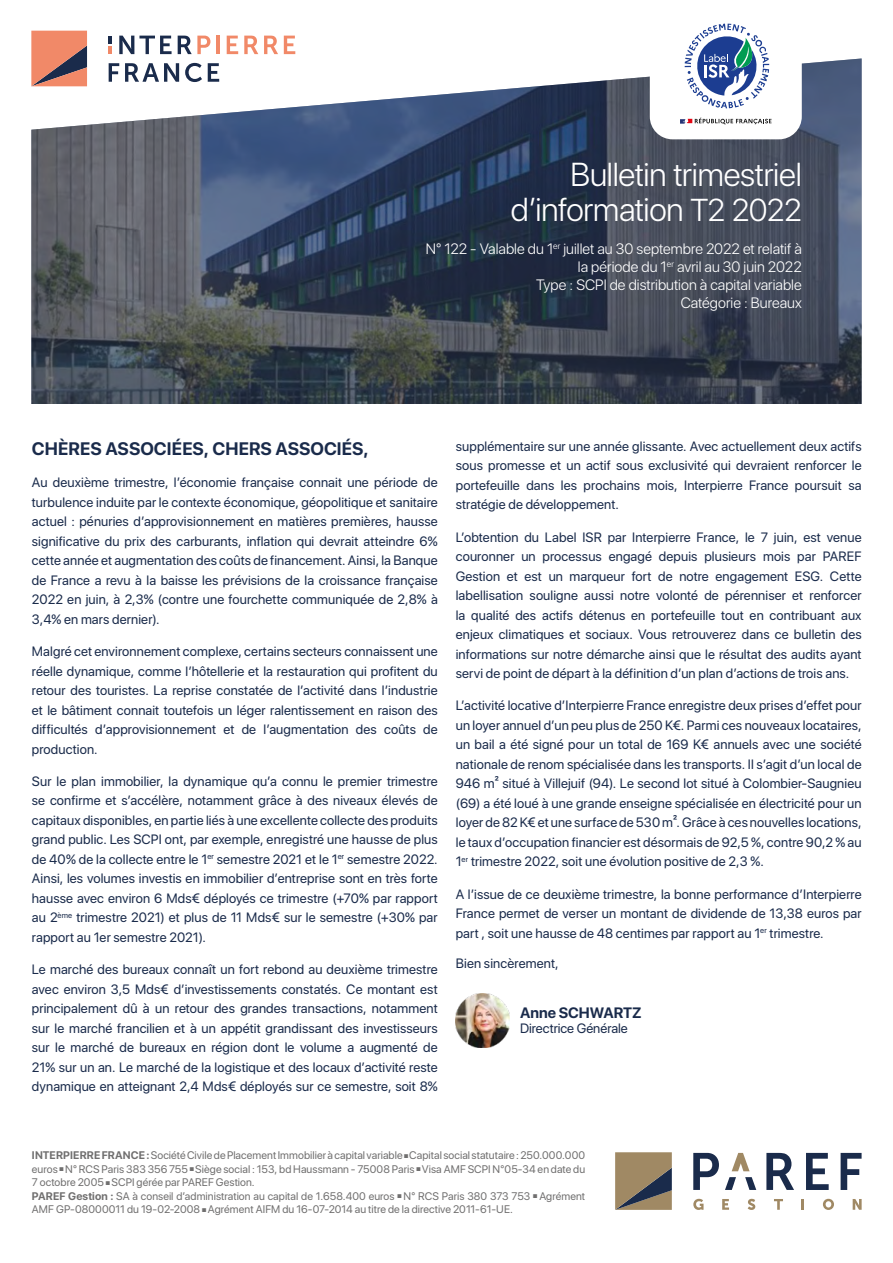
<style>
.page{position:relative;width:893px;height:1263px;background:#fff}
.page>*{position:absolute;margin:0;border:0;box-sizing:border-box;transform-origin:0 0}
.t1{font:300 33px "SF Pro Display";letter-spacing:-.01em;color:#fff}
.t2{font:700 18px "SF Pro Display";letter-spacing:.005em;color:#1a2b4b}
.t3{font:300 15px/18px "SF Pro Display";color:#fff;text-align:right}
.t4{font:700 15px "SF Pro Display";color:#1a2b4b}
.t5{font:13.5px/19.5px "SF Pro Display";letter-spacing:.01em;color:#1a2b4b;text-align:justify}
.t6{font:10.95px/13.5px "SF Pro Display";letter-spacing:.005em;color:#706f6f;text-align:justify}
.s1{font-size:31.5px}
.s2{font-weight:700}
</style>
<div class="page">
<svg style="left:615px;top:1152px;width:57px;height:58px;background:#887962"></svg>
<svg style="left:693px;top:1153px;width:26px;height:37px"></svg>
<svg style="left:766px;top:1153px;width:28px;height:37px"></svg>
<svg style="left:806px;top:1153px;width:23px;height:37px"></svg>
<svg style="left:841px;top:1153px;width:21px;height:37px"></svg>
<svg style="left:725px;top:1177px;width:11px;height:13px"></svg>
<svg style="left:745px;top:1177px;width:11px;height:13px"></svg>
<svg style="left:732px;top:1153px;width:18px;height:18px"></svg>
<svg style="left:693px;top:1199px;width:10px;height:11px"></svg>
<svg style="left:722px;top:1199px;width:7px;height:11px"></svg>
<svg style="left:748px;top:1199px;width:7px;height:11px"></svg>
<svg style="left:774px;top:1199px;width:9px;height:11px"></svg>
<svg style="left:802px;top:1199px;width:2px;height:11px"></svg>
<svg style="left:823px;top:1199px;width:11px;height:11px"></svg>
<svg style="left:853px;top:1199px;width:9px;height:11px"></svg>
<img style="left:456px;top:994px;width:53px;height:53px">
<img style="left:32px;top:58px;width:830px;height:346px">
<svg style="left:31px;top:31px;width:56px;height:55px;background:#c87864"></svg>
<svg style="left:119px;top:36px;width:53px;height:18px"></svg>
<svg style="left:178px;top:36px;width:32px;height:18px"></svg>
<hr style="left:216px;top:36px;width:3px;height:18px;background:#f18968">
<svg style="left:227px;top:36px;width:11px;height:18px"></svg>
<svg style="left:244px;top:36px;width:14px;height:18px"></svg>
<svg style="left:264px;top:36px;width:14px;height:18px"></svg>
<svg style="left:284px;top:36px;width:11px;height:18px"></svg>
<svg style="left:109px;top:63px;width:10px;height:19px"></svg>
<svg style="left:125px;top:63px;width:54px;height:19px"></svg>
<svg style="left:185px;top:63px;width:17px;height:19px"></svg>
<svg style="left:208px;top:63px;width:11px;height:19px"></svg>
<svg style="left:109px;top:36px;width:3px;height:18px"></svg>
<div style="left:650px;top:7px;width:152px;height:132px;background:#fff;border-radius:23px"></div>
<svg style="left:680px;top:118px;width:91px;height:6px"></svg>
<svg style="left:685px;top:24px;width:84px;height:84px"></svg>
<p class="t1" style="left:571px;top:151px;width:233px">Bulletin trimestriel</p>
<p class="t1" style="left:511px;top:186px;width:292px">d’information <span class="s1">T2 2022</span></p>
<p class="t3" style="left:426px;top:240px;width:378px">N° 122 - Valable du 1<sup>er</sup> juillet au 30 septembre 2022 et relatif à la période du 1<sup>er</sup> avril au 30 juin 2022</p>
<p class="t3" style="left:536px;top:276px;width:267px">Type : SCPI de distribution à capital variable</p>
<p class="t3" style="left:681px;top:294px;width:123px">Catégorie : Bureaux</p>
<p class="t2" style="left:32px;top:438px;width:338px">CHÈRES ASSOCIÉES, CHERS ASSOCIÉS,</p>
<p class="t5" style="left:32px;top:473px;width:407px">Au deuxième trimestre, l’économie française connait une période de turbulence induite par le contexte économique, géopolitique et sanitaire actuel : pénuries d’approvisionnement en matières premières, hausse significative du prix des carburants, inflation qui devrait atteindre 6% cette année et augmentation des coûts de financement. Ainsi, la Banque de France a revu à la baisse les prévisions de la croissance française 2022 en juin, à 2,3% (contre une fourchette communiquée de 2,8% à 3,4% en mars dernier).</p>
<p class="t5" style="left:32px;top:642px;width:407px">Malgré cet environnement complexe, certains secteurs connaissent une réelle dynamique, comme l’hôtellerie et la restauration qui profitent du retour des touristes. La reprise constatée de l’activité dans l’industrie et le bâtiment connait toutefois un léger ralentissement en raison des difficultés d’approvisionnement et de l’augmentation des coûts de production.</p>
<p class="t5" style="left:32px;top:771px;width:407px">Sur le plan immobilier, la dynamique qu’a connu le premier trimestre se confirme et s’accélère, notamment grâce à des niveaux élevés de capitaux disponibles, en partie liés à une excellente collecte des produits grand public. Les SCPI ont, par exemple, enregistré une hausse de plus de 40% de la collecte entre le 1<sup>er</sup> semestre 2021 et le 1<sup>er</sup> semestre 2022.<br>Ainsi, les volumes investis en immobilier d’entreprise sont en très forte hausse avec environ 6 Mds€ déployés ce trimestre (+70% par rapport au 2<sup>ème</sup> trimestre 2021) et plus de 11 Mds€ sur le semestre (+30% par rapport au 1er semestre 2021).</p>
<p class="t5" style="left:32px;top:960px;width:407px">Le marché des bureaux connaît un fort rebond au deuxième trimestre avec environ 3,5 Mds€ d’investissements constatés. Ce montant est principalement dû à un retour des grandes transactions, notamment sur le marché francilien et à un appétit grandissant des investisseurs sur le marché de bureaux en région dont le volume a augmenté de 21% sur un an. Le marché de la logistique et des locaux d’activité reste dynamique en atteignant 2,4 Mds€ déployés sur ce semestre, soit 8%</p>
<p class="t5" style="left:456px;top:436px;width:407px">supplémentaire sur une année glissante. Avec actuellement deux actifs sous promesse et un actif sous exclusivité qui devraient renforcer le portefeuille dans les prochains mois, Interpierre France poursuit sa stratégie de développement.</p>
<p class="t5" style="left:456px;top:527px;width:407px">L’obtention du Label ISR par Interpierre France, le 7 juin, est venue couronner un processus engagé depuis plusieurs mois par PAREF Gestion et est un marqueur fort de notre engagement ESG. Cette labellisation souligne aussi notre volonté de pérenniser et renforcer la qualité des actifs détenus en portefeuille tout en contribuant aux enjeux climatiques et sociaux. Vous retrouverez dans ce bulletin des informations sur notre démarche ainsi que le résultat des audits ayant servi de point de départ à la définition d’un plan d’actions de trois ans.</p>
<p class="t5" style="left:456px;top:696px;width:407px">L’activité locative d’Interpierre France enregistre deux prises d’effet pour un loyer annuel d’un peu plus de 250 K€. Parmi ces nouveaux locataires, un bail a été signé pour un total de 169 K€ annuels avec une société nationale de renom spécialisée dans les transports. Il s’agit d’un local de 946 m² situé à Villejuif (94). Le second lot situé à Colombier-Saugnieu (69) a été loué à une grande enseigne spécialisée en électricité pour un loyer de 82 K€ et une surface de 530 m². Grâce à ces nouvelles locations, le taux d’occupation financier est désormais de 92,5 %, contre 90,2 % au 1<sup>er</sup> trimestre 2022, soit une évolution positive de 2,3 %.</p>
<p class="t5" style="left:456px;top:884px;width:407px">A l’issue de ce deuxième trimestre, la bonne performance d’Interpierre France permet de verser un montant de dividende de 13,38 euros par part , soit une hausse de 48 centimes par rapport au 1<sup>er</sup> trimestre.</p>
<p class="t5" style="left:456px;top:954px;width:104px">Bien sincèrement,</p>
<p class="t4" style="left:520px;top:1004px;width:123px">Anne SCHWARTZ</p>
<p class="t5" style="left:520px;top:1019px;width:109px">Directrice Générale</p>
<p class="t6" style="left:32px;top:1149px;width:555px"><span class="s2">INTERPIERRE FRANCE :</span> Société Civile de Placement Immobilier à capital variable ■ Capital social statutaire : 250.000.000 euros ■ N° RCS Paris 383 356 755 ■ Siège social : 153, bd Haussmann - 75008 Paris ■ Visa AMF SCPI N°05-34 en date du 7 octobre 2005 ■ SCPI gérée par PAREF Gestion.</p>
<p class="t6" style="left:32px;top:1189px;width:555px"><span class="s2">PAREF Gestion :</span> SA à conseil d’administration au capital de 1.658.400 euros ■ N° RCS Paris 380 373 753 ■ Agrément<br>AMF GP-08000011 du 19-02-2008 ■ Agrément AIFM du 16-07-2014 au titre de la directive 2011-61-UE.</p>
</div>
